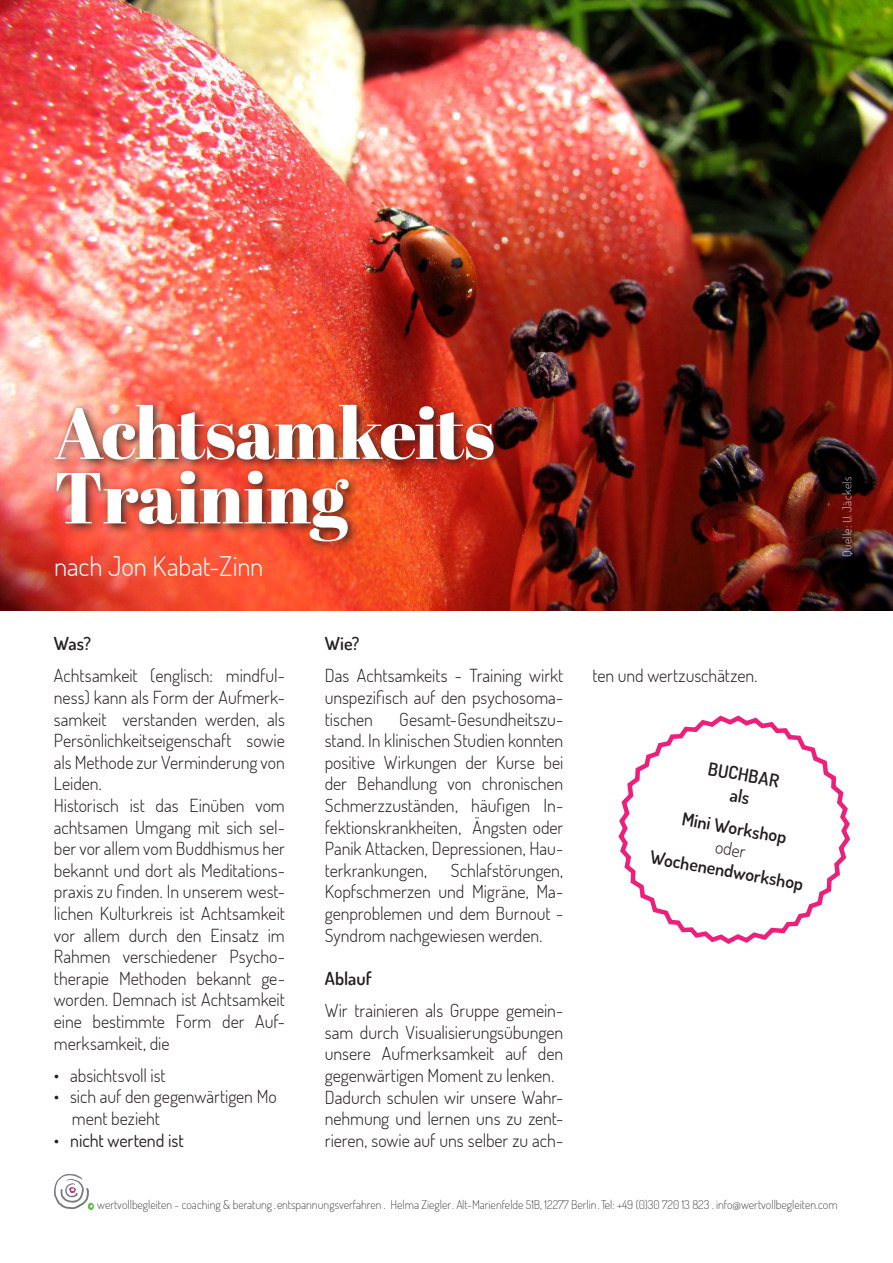
<style>
.page{position:relative;width:893px;height:1263px;background:#fff}
.page>*{position:absolute;margin:0;border:0;box-sizing:border-box;transform-origin:0 0}
.t1{font:72px "Abril Fatface";letter-spacing:-.01em;color:#fff}
.t2{font:300 27px "Terminal Dosis";letter-spacing:-.005em;color:#fff}
.t3{font:300 18px/21.6px "Terminal Dosis";letter-spacing:-.005em;color:#231f20;text-align:justify}
.t4{font:600 18px "Terminal Dosis";letter-spacing:-.005em;color:#231f20}
.t5{font:18px "Terminal Dosis";letter-spacing:-.005em;color:#231f20}
.t6{font:200 12px "Terminal Dosis";color:#231f20}
.t7{font:200 12px "Terminal Dosis";letter-spacing:.025em;color:#fff}
.s1{font-weight:300}
</style>
<div class="page">
<svg style="left:54px;top:1174px;width:40px;height:36px"></svg>
<img style="left:0;top:0;width:893px;height:610px">
<div style="left:51px;top:399px;width:454px;height:153px;background:#231f20;opacity:.81"></div>
<svg style="left:618px;top:715px;width:232px;height:229px"></svg>
<svg style="left:730px;top:789px;width:19px;height:15px"></svg>
<p class="t1" style="left:54px;top:383px;width:443px">Achtsamkeits</p>
<p class="t1" style="left:54px;top:447px;width:295px">Training</p>
<p class="t2" style="left:54px;top:549px;width:211px">nach Jon Kabat-Zinn</p>
<p class="t4" style="left:54px;top:632px;width:39px">Was?</p>
<p class="t3" style="left:54px;top:664px;width:233px">Achtsamkeit (englisch: mindful&shy;ness) kann als Form der Aufmerk&shy;samkeit verstanden werden, als Persönlichkeitseigenschaft sowie als Methode zur Verminderung von Leiden.</p>
<p class="t3" style="left:54px;top:794px;width:233px">Historisch ist das Einüben vom achtsamen Umgang mit sich sel&shy;ber vor allem vom Buddhismus her bekannt und dort als Meditations&shy;praxis zu finden. In unserem west&shy;lichen Kulturkreis ist Achtsamkeit vor allem durch den Einsatz im Rahmen verschiedener Psycho&shy;therapie Methoden bekannt ge&shy;worden. Demnach ist Achtsamkeit eine bestimmte Form der Auf&shy;merksamkeit, die</p>
<p class="t3" style="left:54px;top:1064px;width:113px">• absichtsvoll ist</p>
<p class="t3" style="left:54px;top:1085px;width:224px">• sich auf den gegenwärtigen Mo</p>
<p class="t3" style="left:72px;top:1107px;width:90px">ment bezieht</p>
<p class="t5" style="left:54px;top:1128px;width:131px"><span class="s1">•</span> nicht wertend ist</p>
<p class="t4" style="left:325px;top:632px;width:36px">Wie?</p>
<p class="t3" style="left:325px;top:664px;width:240px">Das Achtsamkeits - Training wirkt unspezifisch auf den psychosoma&shy;tischen</p>
<p class="t3" style="left:325px;top:708px;width:240px;text-indent:75px">Gesamt-Gesundheitszu&shy;stand. In klinischen Studien konnten positive Wirkungen der Kurse bei der Behandlung von chronischen Schmerzzuständen, häufigen In&shy;fektionskrankheiten, Ängsten oder Panik Attacken, Depressionen, Hau&shy;terkrankungen,</p>
<p class="t3" style="left:325px;top:859px;width:240px;text-indent:126px">Schlafstörungen, Kopfschmerzen und Migräne, Ma&shy;genproblemen und dem Burnout - Syndrom nachgewiesen werden.</p>
<p class="t4" style="left:325px;top:966px;width:48px">Ablauf</p>
<p class="t3" style="left:325px;top:999px;width:240px">Wir trainieren als Gruppe gemein&shy;sam durch Visualisierungsübungen unsere Aufmerksamkeit auf den gegenwärtigen Moment zu lenken.</p>
<p class="t3" style="left:325px;top:1086px;width:240px">Dadurch schulen wir unsere Wahr&shy;nehmung und lernen uns zu zent&shy;rieren, sowie auf uns selber zu ach-</p>
<p class="t3" style="left:592px;top:664px;width:166px">ten und wertzuschätzen.</p>
<p class="t4" style="left:710px;top:757px;width:73px;rotate:10deg">BUCHBAR</p>
<p class="t4" style="left:684px;top:807px;width:107px;rotate:10deg">Mini Workshop</p>
<p class="t3" style="left:717px;top:835px;width:32px;rotate:10deg">oder</p>
<p class="t4" style="left:652px;top:845px;width:157px;rotate:10deg">Wochenendworkshop</p>
<p class="t7" style="left:839px;top:557px;width:82px;rotate:-90deg">Quelle: U. Jäckels</p>
<p class="t6" style="left:97px;top:1197px;width:742px">wertvollbegleiten - coaching &amp; beratung . entspannungsverfahren . Helma Ziegler . Alt-Marienfelde 51B, 12277 Berlin . Tel: +49 (0)30 720 13 823 . info@wertvollbegleiten.com</p>
</div>
